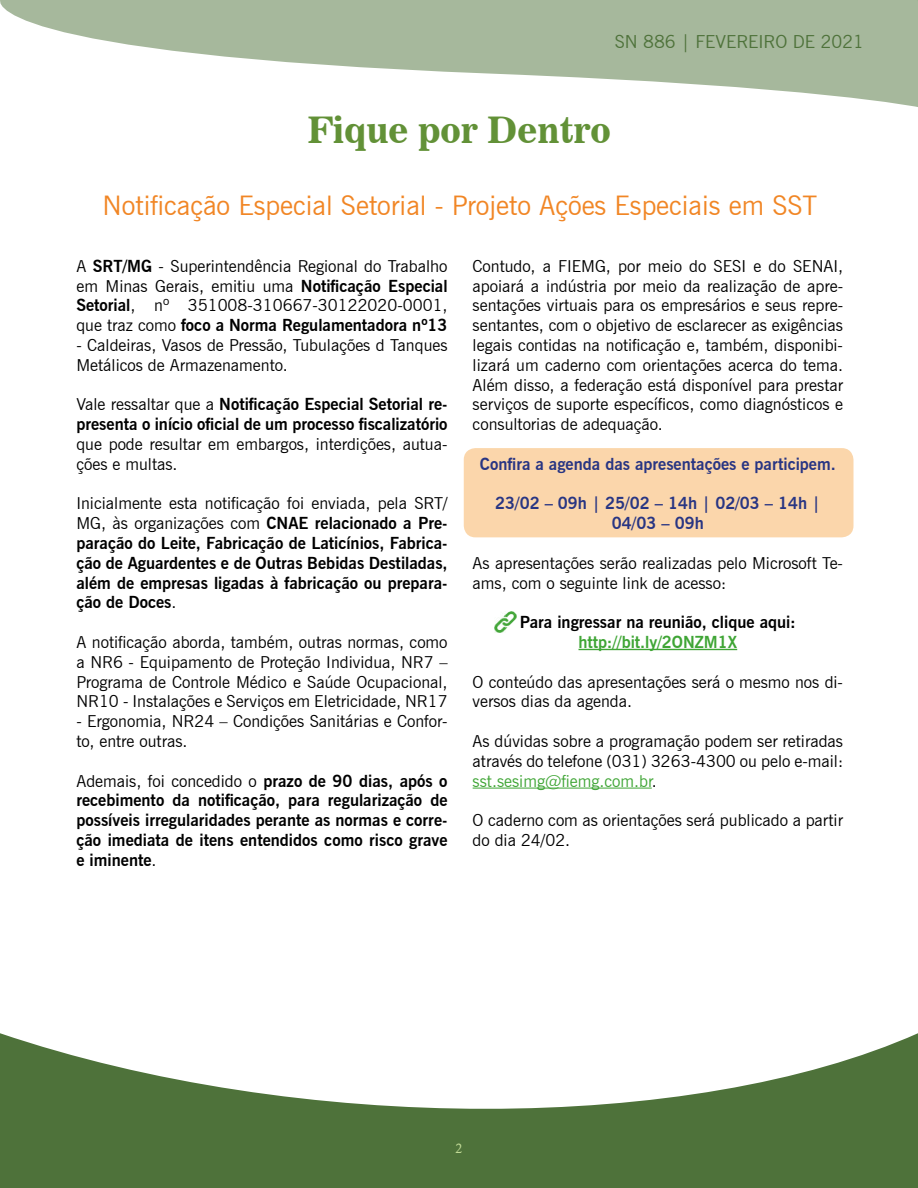
<style>
.page{position:relative;width:918px;height:1188px;background:#fff}
.page>*{position:absolute;margin:0;border:0;box-sizing:border-box;transform-origin:0 0}
.t1{font:36px "News 706 BT Bold C";color:#629137}
.t2{font:27px "News Gothic BT";color:#f18625}
.t3{font:18px "News Gothic BT";color:#4e723a}
.t4{font:16.5px/19.8px "News Gothic BT";color:#000}
.t5{font:700 16.5px/19.8px "News Gothic BT";color:#000;text-align:justify}
.t6{font:700 16.5px/19.8px "News Gothic BT";color:#283583;text-align:center}
.t7{font:700 16.5px "News Gothic BT";color:#3fa535}
.t8{font:13.5px "Calisto";color:#c1da96}
.s1{font-weight:700}
.s2{font-weight:400}
.s3{color:#3fa535}
</style>
<div class="page">
<svg style="left:0;top:1033px;width:918px;height:155px;fill:#4e723a"></svg>
<svg style="left:0;top:0;width:918px;height:107px;fill:#a6b89c"></svg>
<div style="left:464px;top:448px;width:390px;height:89px;background:#fbd6ab;border-radius:12px"></div>
<hr style="left:579px;top:649px;width:158px;height:1px;background:#3fa535">
<hr style="left:473px;top:788px;width:179px;height:1px;background:#3fa535">
<img style="left:495px;top:612px;width:21px;height:21px">
<p class="t3" style="left:615px;top:31px;width:251px">SN 886 | FEVEREIRO DE 2021</p>
<h1 class="t1" style="left:308px;top:108px;width:305px">Fique por Dentro</h1>
<h2 class="t2" style="left:103px;top:189px;width:716px">Notificação Especial Setorial - Projeto Ações Especiais em SST</h2>
<p class="t4" style="left:76px;top:256px;width:373px;text-align:justify">A <span class="s1">SRT/MG</span> - Superintendência Regional do Trabalho em Minas Gerais, emitiu uma <span class="s1">Notificação Especial Setorial</span>, nº 351008-310667-30122020-0001, que traz como <span class="s1">foco a Norma Regulamentadora nº13</span></p>
<p class="t4" style="left:76px;top:335px;width:373px">- Caldeiras, Vasos de Pressão, Tubulações d Tanques<br>Metálicos de Armazenamento.</p>
<p class="t5" style="left:76px;top:394px;width:373px"><span class="s2">Vale ressaltar que a</span> Notificação Especial Setorial re&shy;presenta o início oficial de um processo fiscalizatório</p>
<p class="t4" style="left:76px;top:434px;width:373px">que pode resultar em embargos, interdições, autua&shy;ções e multas.</p>
<p class="t5" style="left:76px;top:493px;width:373px"><span class="s2">Inicialmente esta notificação foi enviada, pela SRT/ MG, às organizações com</span> CNAE relacionado a Pre&shy;paração do Leite, Fabricação de Laticínios, Fabrica&shy;ção de Aguardentes e de Outras Bebidas Destiladas, além de empresas ligadas à fabricação ou prepara&shy;ção de Doces<span class="s2">.</span></p>
<p class="t4" style="left:76px;top:632px;width:373px;text-align:justify">A notificação aborda, também, outras normas, como a NR6 - Equipamento de Proteção Individua, NR7 – Programa de Controle Médico e Saúde Ocupacional, NR10 - Instalações e Serviços em Eletricidade, NR17</p>
<p class="t4" style="left:76px;top:711px;width:373px">- Ergonomia, NR24 – Condições Sanitárias e Confor&shy;to, entre outras.</p>
<p class="t5" style="left:76px;top:771px;width:373px"><span class="s2">Ademais, foi concedido o</span> prazo de 90 dias, após o recebimento da notificação, para regularização de possíveis irregularidades perante as normas e corre&shy;ção imediata de itens entendidos como risco grave e iminente<span class="s2">.</span></p>
<p class="t4" style="left:473px;top:256px;width:372px;text-align:justify">Contudo, a FIEMG, por meio do SESI e do SENAI, apoiará a indústria por meio da realização de apre&shy;sentações virtuais para os empresários e seus repre&shy;sentantes, com o objetivo de esclarecer as exigências legais contidas na notificação e, também, disponibi&shy;lizará um caderno com orientações acerca do tema.<br>Além disso, a federação está disponível para prestar serviços de suporte específicos, como diagnósticos e consultorias de adequação.</p>
<p class="t6" style="left:480px;top:454px;width:357px">Confira a agenda das apresentações e participem.</p>
<p class="t6" style="left:495px;top:493px;width:327px">23/02 – 09h | 25/02 – 14h | 02/03 – 14h |<br>04/03 – 09h</p>
<p class="t4" style="left:473px;top:553px;width:372px">As apresentações serão realizadas pelo Microsoft Te&shy;ams, com o seguinte link de acesso:</p>
<p class="t5" style="left:520px;top:612px;width:277px">Para ingressar na reunião, clique aqui:</p>
<p class="t7" style="left:579px;top:632px;width:160px">http://bit.ly/2ONZM1X</p>
<p class="t4" style="left:473px;top:672px;width:372px">O conteúdo das apresentações será o mesmo nos di&shy;versos dias da agenda.</p>
<p class="t4" style="left:473px;top:731px;width:372px;text-align:justify">As dúvidas sobre a programação podem ser retiradas através do telefone (031) 3263-4300 ou pelo e-mail: <span class="s3">sst.sesimg@fiemg.com.br</span>.</p>
<p class="t4" style="left:473px;top:810px;width:372px">O caderno com as orientações será publicado a partir do dia 24/02.</p>
<p class="t8" style="left:456px;top:1141px;width:8px">2</p>
</div>
